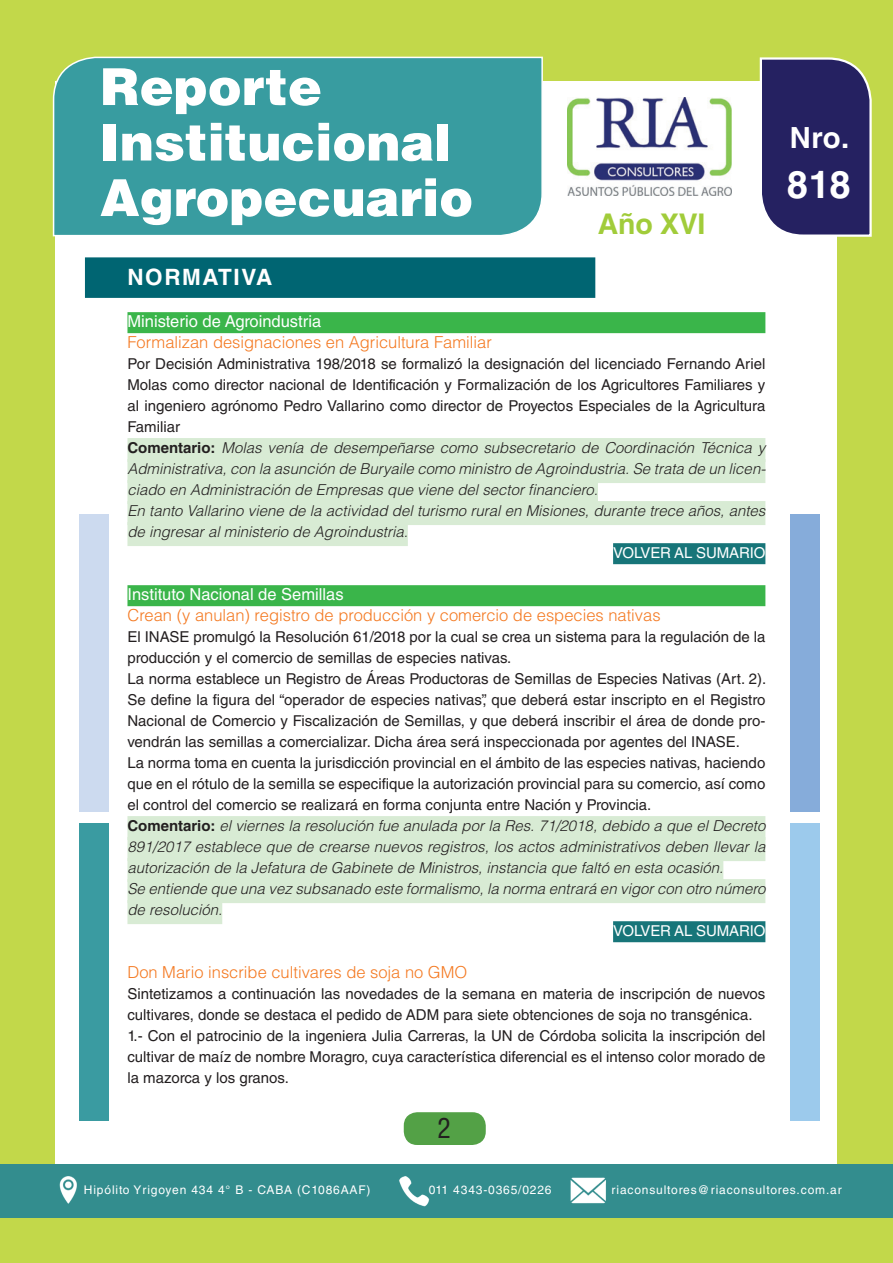
<style>
.page{position:relative;width:893px;height:1263px;background:#c2d84a}
.page>*{position:absolute;margin:0;border:0;box-sizing:border-box;transform-origin:0 0}
.t1{font:900 51px/55.5px "Helvetica LT Std";color:#fff}
.t2{font:700 38.1px "Helvetica LT Std";color:#fff}
.t3{font:700 29.1px "Helvetica LT Std";color:#fff}
.t4{font:700 28.5px "Helvetica LT Std";color:#a1cc3a}
.t5{font:condensed 27px "Helvetica LT Std";color:#231f20}
.t6{font:700 22.5px "Helvetica LT Std";letter-spacing:.07em;color:#fff}
.t7{font:300 16.5px "Helvetica LT Std";color:#f47921}
.t8{font:16.5px "Helvetica LT Std";color:#fff}
.t9{font:15px/21px "Helvetica LT Std";color:#231f20}
.t10{font:italic 300 15px/21px "Helvetica LT Std";color:#231f20}
.t11{font:15px "Helvetica LT Std";letter-spacing:-.01em;color:#fff}
.t12{font:12px "Helvetica LT Std";letter-spacing:.07em;color:#fff}
.s1{font-style:inherit}
.s2{font-weight:400;font-style:normal}
.s3{font-weight:700;font-style:normal}
.s4{font-weight:700}
.s5{font-weight:300;font-style:italic}
</style>
<div class="page">
<div style="left:56px;top:81px;width:781px;height:1094px;background:#fff"></div>
<img style="left:568px;top:98px;width:164px;height:97px">
<div style="left:79px;top:514px;width:29px;height:297px;background:#ccdaef"></div>
<div style="left:79px;top:823px;width:29px;height:298px;background:#3a9ba1"></div>
<div style="left:790px;top:514px;width:30px;height:297px;background:#86acda"></div>
<div style="left:790px;top:823px;width:30px;height:298px;background:#9ccaec"></div>
<div style="left:52px;top:56px;width:492px;height:181px;background:#389ca0"></div>
<svg style="left:759px;top:56px;width:114px;height:182px;background:#3e3b6d"></svg>
<div style="left:0;top:1164px;width:893px;height:54px;background:#338d8e"></div>
<img style="left:50px;top:1166px;width:40px;height:43px">
<img style="left:566px;top:1170px;width:46px;height:39px">
<img style="left:394px;top:1169px;width:40px;height:37px">
<div style="left:404px;top:1112px;width:82px;height:33px;background:#53a146;border-radius:14px"></div>
<div style="left:85px;top:257px;width:510px;height:41px;background:#006572"></div>
<div style="left:127px;top:312px;width:638px;height:21px;background:#3ab54a"></div>
<div style="left:127px;top:438px;width:638px;height:24px;background:#d8ebd4"></div>
<div style="left:127px;top:459px;width:638px;height:24px;background:#d8ebd4"></div>
<div style="left:127px;top:480px;width:471px;height:24px;background:#d8ebd4"></div>
<div style="left:127px;top:501px;width:638px;height:24px;background:#d8ebd4"></div>
<div style="left:127px;top:522px;width:281px;height:24px;background:#d8ebd4"></div>
<div style="left:613px;top:543px;width:152px;height:21px;background:#177579"></div>
<div style="left:127px;top:585px;width:638px;height:21px;background:#3ab54a"></div>
<div style="left:127px;top:816px;width:638px;height:24px;background:#d8ebd4"></div>
<div style="left:127px;top:837px;width:638px;height:24px;background:#d8ebd4"></div>
<div style="left:127px;top:858px;width:596px;height:24px;background:#d8ebd4"></div>
<div style="left:127px;top:879px;width:638px;height:24px;background:#d8ebd4"></div>
<div style="left:127px;top:900px;width:95px;height:24px;background:#d8ebd4"></div>
<div style="left:613px;top:921px;width:152px;height:21px;background:#177579"></div>
<h1 class="t1" style="left:100px;top:58px;width:375px">Reporte<br>Institucional<br>Agropecuario</h1>
<h3 class="t4" style="left:598px;top:206px;width:109px">Año <span class="s1">XVI</span></h3>
<h3 class="t6" style="left:127px;top:263px;width:147px">NORMATIVA</h3>
<p class="t8" style="left:127px;top:312px;width:195px">Ministerio de Agroindustria</p>
<p class="t7" style="left:127px;top:332px;width:366px">Formalizan designaciones en Agricultura Familiar</p>
<p class="t10" style="left:127px;top:353px;width:640px"><span class="s2">Por Decisión Administrativa 198/2018 se formalizó la designación del licenciado Fernando Ariel Molas como director nacional de Identificación y Formalización de los Agricultores Familiares y al ingeniero agrónomo Pedro Vallarino como director de Proyectos Especiales de la Agricultura Familiar<br></span><span class="s3">Comentario:</span> Molas venía de desempeñarse como subsecretario de Coordinación Técnica y Administrativa, con la asunción de Buryaile como ministro de Agroindustria. Se trata de un licen&shy;ciado en Administración de Empresas que viene del sector financiero.<br>En tanto Vallarino viene de la actividad del turismo rural en Misiones, durante trece años, antes de ingresar al ministerio de Agroindustria.</p>
<p class="t11" style="left:613px;top:544px;width:154px">VOLVER AL SUMARIO</p>
<p class="t8" style="left:127px;top:585px;width:218px">Instituto Nacional de Semillas</p>
<p class="t7" style="left:127px;top:605px;width:535px">Crean (y anulan) registro de producción y comercio de especies nativas</p>
<p class="t9" style="left:127px;top:626px;width:640px">El INASE promulgó la Resolución 61/2018 por la cual se crea un sistema para la regulación de la producción y el comercio de semillas de especies nativas.<br>La norma establece un Registro de Áreas Productoras de Semillas de Especies Nativas (Art. 2).<br>Se define la figura del “operador de especies nativas”, que deberá estar inscripto en el Registro Nacional de Comercio y Fiscalización de Semillas, y que deberá inscribir el área de donde pro&shy;vendrán las semillas a comercializar. Dicha área será inspeccionada por agentes del INASE.<br>La norma toma en cuenta la jurisdicción provincial en el ámbito de las especies nativas, haciendo que en el rótulo de la semilla se especifique la autorización provincial para su comercio, así como el control del comercio se realizará en forma conjunta entre Nación y Provincia.<br><span class="s4">Comentario:</span> <span class="s5">el viernes la resolución fue anulada por la Res. 71/2018, debido a que el Decreto 891/2017 establece que de crearse nuevos registros, los actos administrativos deben llevar la autorización de la Jefatura de Gabinete de Ministros, instancia que faltó en esta ocasión.<br>Se entiende que una vez subsanado este formalismo, la norma entrará en vigor con otro número de resolución.</span></p>
<p class="t11" style="left:613px;top:922px;width:154px">VOLVER AL SUMARIO</p>
<p class="t7" style="left:127px;top:962px;width:341px">Don Mario inscribe cultivares de soja no GMO</p>
<p class="t9" style="left:127px;top:983px;width:639px">Sintetizamos a continuación las novedades de la semana en materia de inscripción de nuevos cultivares, donde se destaca el pedido de ADM para siete obtenciones de soja no transgénica.<br>1.- Con el patrocinio de la ingeniera Julia Carreras, la UN de Córdoba solicita la inscripción del cultivar de maíz de nombre Moragro, cuya característica diferencial es el intenso color morado de la mazorca y los granos.</p>
<h3 class="t5" style="left:437px;top:1111px;width:15px">2</h3>
<h3 class="t3" style="left:790px;top:120px;width:61px">Nro.</h3>
<h2 class="t2" style="left:787px;top:161px;width:65px">818</h2>
<p class="t12" style="left:84px;top:1183px;width:288px">Hipólito Yrigoyen 434 4° B - CABA (C1086AAF)</p>
<p class="t12" style="left:429px;top:1183px;width:124px">011 4343-0365/0226</p>
<p class="t12" style="left:611px;top:1183px;width:232px">riaconsultores@riaconsultores.com.ar</p>
</div>
